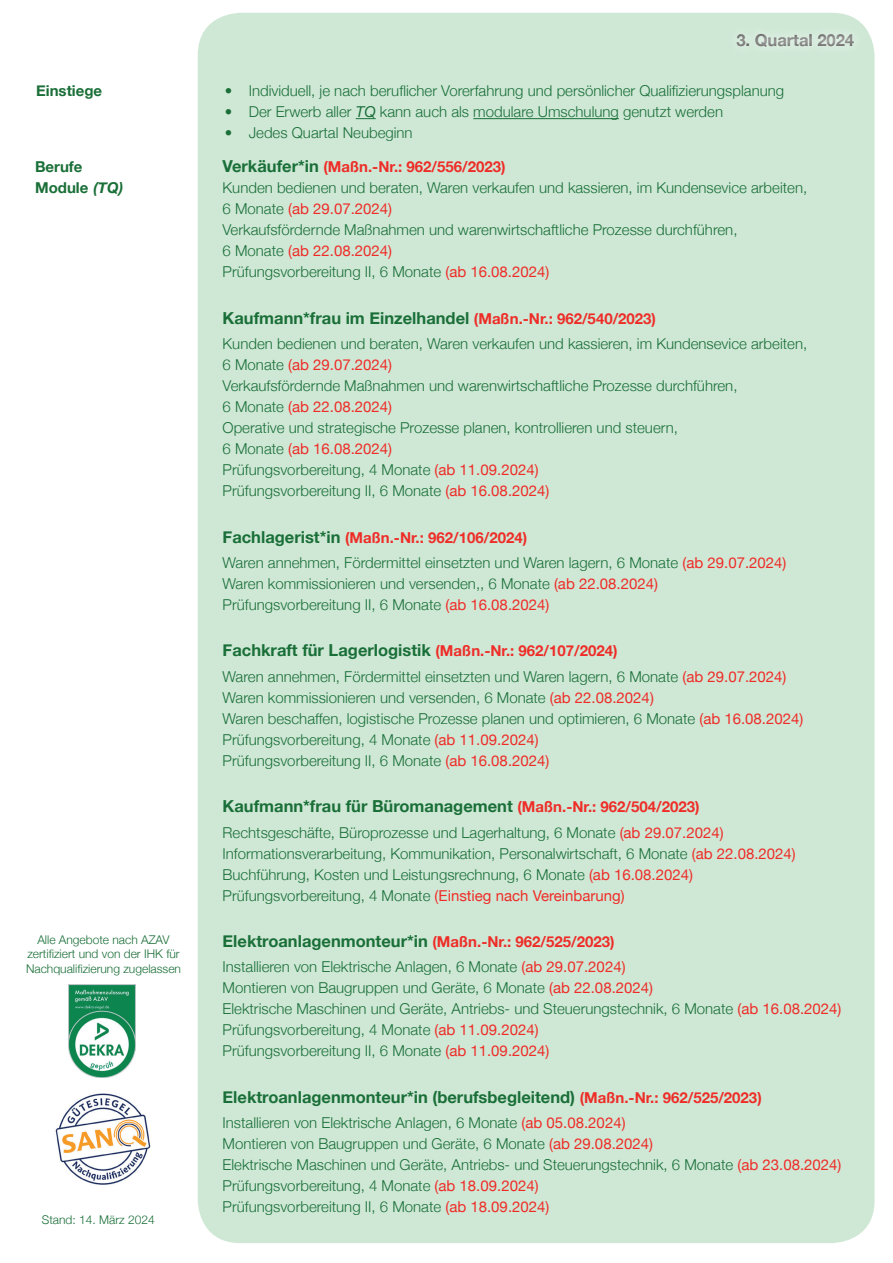
<style>
.page{position:relative;width:893px;height:1263px;background:#fff}
.page>*{position:absolute;margin:0;border:0;box-sizing:border-box;transform-origin:0 0}
.t1{font:700 16.5px "Helvetica Neue";color:#1a6f38}
.t2{font:300 15px/21px "Helvetica Neue";color:#1a6f38}
.t3{font:700 15px "Helvetica Neue";color:#ee2d28}
.t4{font:700 15px "Helvetica Neue";color:#1a6f38}
.t5{font:300 12px/14.4px "Helvetica Neue";color:#1a6f38;text-align:center}
.s1{font-weight:400;font-style:italic}
.s2{font-size:16.5px;color:#1a6f38}
.s3{font-style:italic}
.s4{font-weight:400;color:#ee2d28}
.s5{font-size:15px;color:#ee2d28}
.s6{font-weight:700;font-size:16.5px}
.s7{font-weight:700;color:#ee2d28}
</style>
<div class="page">
<img style="left:55px;top:1093px;width:96px;height:92px">
<img style="left:69px;top:985px;width:66px;height:92px">
<div style="left:198px;top:13px;width:676px;height:1230px;background:#cfe8d6;border-radius:43px"></div>
<div style="left:727px;top:24px;width:166px;height:45px;background:#fff;opacity:.75"></div>
<div style="left:729px;top:28px;width:144px;height:23px;background:#231f20;opacity:.75"></div>
<svg style="left:356px;top:118px;width:20px;height:1px"></svg>
<hr style="left:473px;top:118px;width:146px;height:1px;background:#1a6f38">
<p class="t4" style="left:36px;top:82px;width:68px">Einstiege</p>
<p class="t2" style="left:225px;top:80px;width:561px">• Individuell, je nach beruflicher Vorerfahrung und persönlicher Qualifizierungsplanung</p>
<p class="t2" style="left:225px;top:101px;width:500px">• Der Erwerb aller <span class="s1">TQ</span> kann auch als modulare Umschulung genutzt werden</p>
<p class="t2" style="left:225px;top:122px;width:189px">• Jedes Quartal Neubeginn</p>
<p class="t4" style="left:35px;top:158px;width:49px">Berufe</p>
<p class="t3" style="left:223px;top:158px;width:284px"><span class="s2">Verkäufer*in</span> (Maßn.-Nr.: 962/556/2023)</p>
<p class="t4" style="left:35px;top:179px;width:90px">Module <span class="s3">(TQ)</span></p>
<p class="t2" style="left:223px;top:177px;width:586px">Kunden bedienen und beraten, Waren verkaufen und kassieren, im Kundensevice arbeiten, 6 Monate <span class="s4">(ab 29.07.2024)<br></span>Verkaufsfördernde Maßnahmen und warenwirtschaftliche Prozesse durchführen,<br>6 Monate <span class="s4">(ab 22.08.2024)<br></span>Prüfungsvorbereitung II, 6 Monate <span class="s4">(ab 16.08.2024)</span></p>
<p class="t1" style="left:223px;top:308px;width:435px">Kaufmann*frau im Einzelhandel <span class="s5">(Maßn.-Nr.: 962/540/2023)</span></p>
<p class="t2" style="left:223px;top:333px;width:586px">Kunden bedienen und beraten, Waren verkaufen und kassieren, im Kundensevice arbeiten, 6 Monate <span class="s4">(ab 29.07.2024)<br></span>Verkaufsfördernde Maßnahmen und warenwirtschaftliche Prozesse durchführen,<br>6 Monate <span class="s4">(ab 22.08.2024)<br></span>Operative und strategische Prozesse planen, kontrollieren und steuern,<br>6 Monate <span class="s4">(ab 16.08.2024)<br></span>Prüfungsvorbereitung, 4 Monate <span class="s4">(ab 11.09.2024)<br></span>Prüfungsvorbereitung II, 6 Monate <span class="s4">(ab 16.08.2024)</span></p>
<p class="t2" style="left:223px;top:524px;width:565px;line-height:25.2px"><span class="s6">Fachlagerist*in</span> <span class="s7">(Maßn.-Nr.: 962/106/2024)<br></span>Waren annehmen, Fördermittel einsetzten und Waren lagern, 6 Monate <span class="s4">(ab 29.07.2024)</span></p>
<p class="t2" style="left:223px;top:573px;width:437px">Waren kommissionieren und versenden,, 6 Monate <span class="s4">(ab 22.08.2024)<br></span>Prüfungsvorbereitung II, 6 Monate <span class="s4">(ab 16.08.2024)</span></p>
<p class="t1" style="left:223px;top:640px;width:396px">Fachkraft für Lagerlogistik <span class="s5">(Maßn.-Nr.: 962/107/2024)</span></p>
<p class="t2" style="left:223px;top:665px;width:582px">Waren annehmen, Fördermittel einsetzten und Waren lagern, 6 Monate <span class="s4">(ab 29.07.2024)<br></span>Waren kommissionieren und versenden, 6 Monate <span class="s4">(ab 22.08.2024)<br></span>Waren beschaffen, logistische Prozesse planen und optimieren, 6 Monate <span class="s4">(ab 16.08.2024)<br></span>Prüfungsvorbereitung, 4 Monate <span class="s4">(ab 11.09.2024)<br></span>Prüfungsvorbereitung II, 6 Monate <span class="s4">(ab 16.08.2024)</span></p>
<p class="t1" style="left:223px;top:796px;width:478px">Kaufmann*frau für Büromanagement <span class="s5">(Maßn.-Nr.: 962/504/2023)</span></p>
<p class="t2" style="left:223px;top:821px;width:575px">Rechtsgeschäfte, Büroprozesse und Lagerhaltung, 6 Monate <span class="s4">(ab 29.07.2024)<br></span>Informationsverarbeitung, Kommunikation, Personalwirtschaft, 6 Monate <span class="s4">(ab 22.08.2024)<br></span>Buchführung, Kosten und Leistungsrechnung, 6 Monate <span class="s4">(ab 16.08.2024)<br></span>Prüfungsvorbereitung, 4 Monate <span class="s4">(Einstieg nach Vereinbarung)</span></p>
<p class="t1" style="left:223px;top:931px;width:393px">Elektroanlagenmonteur*in <span class="s5">(Maßn.-Nr.: 962/525/2023)</span></p>
<p class="t2" style="left:223px;top:956px;width:620px">Installieren von Elektrische Anlagen, 6 Monate <span class="s4">(ab 29.07.2024)<br></span>Montieren von Baugruppen und Geräte, 6 Monate <span class="s4">(ab 22.08.2024)<br></span>Elektrische Maschinen und Geräte, Antriebs- und Steuerungstechnik, 6 Monate <span class="s4">(ab 16.08.2024)<br></span>Prüfungsvorbereitung, 4 Monate <span class="s4">(ab 11.09.2024)<br></span>Prüfungsvorbereitung II, 6 Monate <span class="s4">(ab 11.09.2024)</span></p>
<p class="t1" style="left:223px;top:1087px;width:541px">Elektroanlagenmonteur*in (berufsbegleitend) <span class="s5">(Maßn.-Nr.: 962/525/2023)</span></p>
<p class="t2" style="left:223px;top:1112px;width:620px">Installieren von Elektrische Anlagen, 6 Monate <span class="s4">(ab 05.08.2024)<br></span>Montieren von Baugruppen und Geräte, 6 Monate <span class="s4">(ab 29.08.2024)<br></span>Elektrische Maschinen und Geräte, Antriebs- und Steuerungstechnik, 6 Monate <span class="s4">(ab 23.08.2024)<br></span>Prüfungsvorbereitung, 4 Monate <span class="s4">(ab 18.09.2024)<br></span>Prüfungsvorbereitung II, 6 Monate <span class="s4">(ab 18.09.2024)</span></p>
<p class="t5" style="left:26px;top:932px;width:156px">Alle Angebote nach AZAV zertifiziert und von der IHK für<br>Nachqualifizierung zugelassen</p>
<p class="t5" style="left:42px;top:1212px;width:114px">Stand: 14. März 2024</p>
</div>
